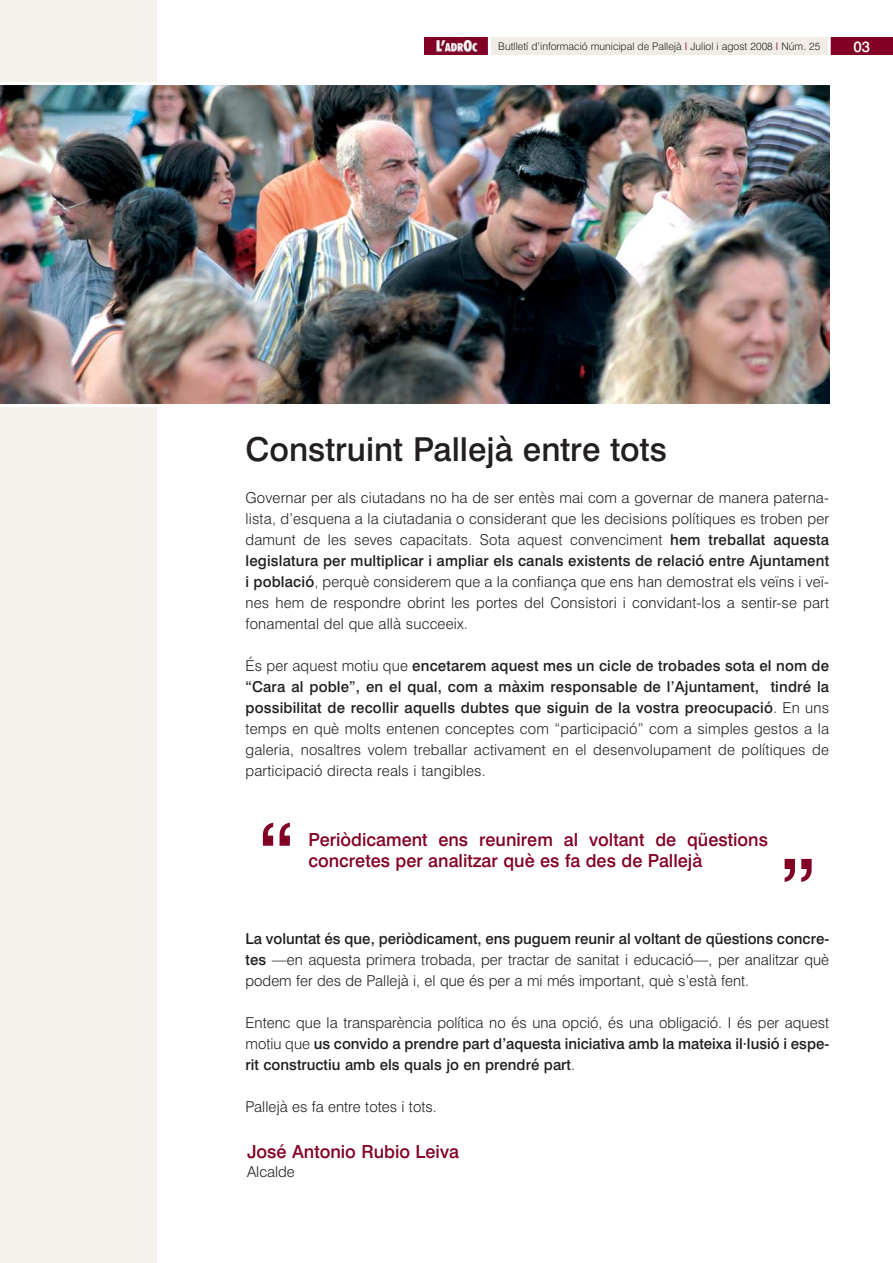
<style>
.page{position:relative;width:893px;height:1263px;background:#fff}
.page>*{position:absolute;margin:0;border:0;box-sizing:border-box;transform-origin:0 0}
.t1{font:500 90px "Swiss 721 BT";color:#820024}
.t2{font:500 33px "Swiss 721 BT";color:#231f20}
.t3{font:500 18px/21.6px "Swiss 721 BT";color:#820024}
.t4{font:300 15px/21px "Swiss 721 BT";letter-spacing:.01em;color:#231f20;text-align:justify}
.t5{font:500 15px/21px "Swiss 721 BT";color:#231f20;text-align:justify}
.t6{font:500 15px "Swiss 721 BT";color:#fff}
.t7{font:300 10.5px "Swiss 721 BT";color:#231f20}
.s1{color:#820024}
.s2{font-weight:500}
.s3{font-weight:300}
</style>
<div class="page">
<div style="left:0;top:0;width:156px;height:1263px;background:#f5f1eb"></div>
<img style="left:425px;top:38px;width:62px;height:17px">
<div style="left:490px;top:38px;width:339px;height:17px;background:#f1ede6"></div>
<div style="left:829px;top:38px;width:64px;height:17px;background:#820024"></div>
<hr style="left:828px;top:36px;width:3px;height:25px;background:#fff">
<hr style="left:488px;top:34px;width:3px;height:25px;background:#fff">
<img style="left:0;top:85px;width:829px;height:319px">
<hr style="left:0;top:404px;width:839px;height:3px;background:#fff">
<hr style="left:0;top:82px;width:840px;height:3px;background:#fff">
<p class="t7" style="left:498px;top:43px;width:324px">Butlletí d’informació municipal de Pallejà <span class="s1">I</span> Juliol i agost 2008 <span class="s1">I</span> Núm. 25</p>
<p class="t6" style="left:853px;top:41px;width:18px">03</p>
<h2 class="t2" style="left:246px;top:437px;width:423px">Construint Pallejà entre tots</h2>
<p class="t4" style="left:246px;top:489px;width:585px">Governar per als ciutadans no ha de ser entès mai com a governar de manera paterna&shy;lista, d’esquena a la ciutadania o considerant que les decisions polítiques es troben per damunt de les seves capacitats. Sota aquest convenciment <span class="s2">hem treballat aquesta legislatura per multiplicar i ampliar els canals existents de relació entre Ajuntament i població</span>, perquè considerem que a la confiança que ens han demostrat els veïns i veï&shy;nes hem de respondre obrint les portes del Consistori i convidant-los a sentir-se part fonamental del que allà succeeix.</p>
<p class="t4" style="left:246px;top:657px;width:585px">És per aquest motiu que <span class="s2">encetarem aquest mes un cicle de trobades sota el nom de “Cara al poble”, en el qual, com a màxim responsable de l’Ajuntament, tindré la possibilitat de recollir aquells dubtes que siguin de la vostra preocupació</span>. En uns temps en què molts entenen conceptes com “participació” com a simples gestos a la galeria, nosaltres volem treballar activament en el desenvolupament de polítiques de participació directa reals i tangibles.</p>
<h1 class="t1" style="left:257px;top:824px;width:40px">“</h1>
<p class="t3" style="left:308px;top:830px;width:461px">Periòdicament ens reunirem al voltant de qüestions concretes per analitzar què es fa des de Pallejà</p>
<h1 class="t1" style="left:817px;top:880px;width:40px;rotate:-180deg">“</h1>
<p class="t4" style="left:246px;top:930px;width:585px"><span class="s2">La voluntat és que, periòdicament, ens puguem reunir al voltant de qüestions concre&shy;tes</span> —en aquesta primera trobada, per tractar de sanitat i educació—, per analitzar què podem fer des de Pallejà i, el que és per a mi més important, què s’està fent.</p>
<p class="t5" style="left:246px;top:1014px;width:585px"><span class="s3">Entenc que la transparència política no és una opció, és una obligació. I és per aquest motiu que</span> us convido a prendre part d’aquesta iniciativa amb la mateixa il·lusió i espe&shy;rit constructiu amb els quals jo en prendré part<span class="s3">.</span></p>
<p class="t4" style="left:246px;top:1098px;width:193px">Pallejà es fa entre totes i tots.</p>
<p class="t3" style="left:247px;top:1142px;width:213px">José Antonio Rubio Leiva</p>
<p class="t4" style="left:247px;top:1163px;width:49px">Alcalde</p>
</div>
